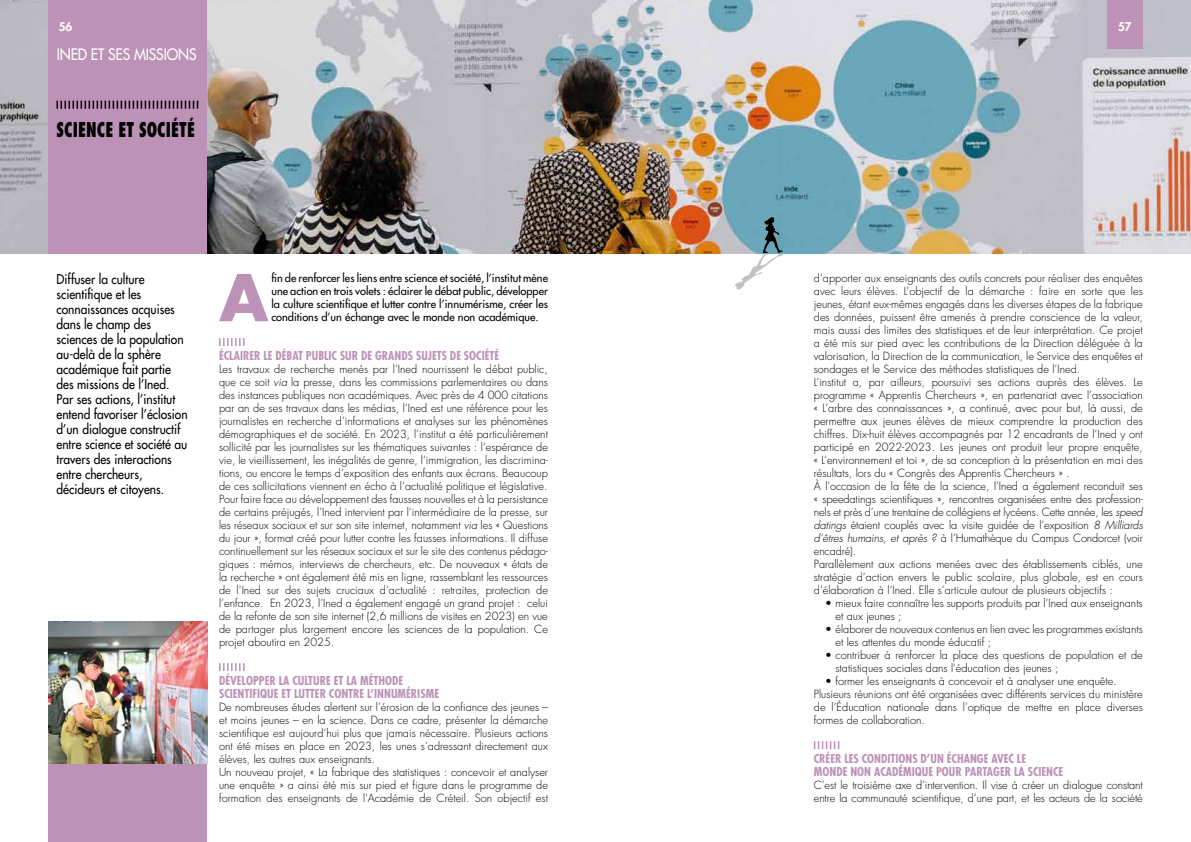
<style>
.page{position:relative;width:1191px;height:842px;background:#fff}
.page>*{position:absolute;margin:0;border:0;box-sizing:border-box;transform-origin:0 0}
.t1{font:700 62.7px "Futura Std";color:#bc93b7}
.t2{font:800 condensed 19.8px "Futura Std";color:#000;scale:.82 1}
.t3{font:500 15.4px "Futura Std";letter-spacing:-.01em;color:#fff;scale:.91 1}
.t4{font:500 13.2px/15px "Futura Std";color:#000;scale:.91 1}
.t5{font:700 condensed 12px/13px "Futura Std";color:#bc93b7}
.t6{font:800 11.7px "Futura Std";color:#fff}
.t7{font:300 11px/13px "Futura Std";color:#000}
.t8{font:500 11px/13px "Futura Std";color:#000;text-align:justify}
.s1{font-style:italic}
</style>
<div class="page">
<img style="left:0;top:0;width:1191px;height:253px">
<div style="left:48px;top:724px;width:159px;height:118px;background:#bc93b7"></div>
<div style="left:48px;top:0;width:159px;height:253px;background:#bc93b7"></div>
<svg style="left:56px;top:101px;width:142px;height:8px"></svg>
<svg style="left:219px;top:338px;width:25px;height:8px"></svg>
<svg style="left:219px;top:663px;width:25px;height:8px"></svg>
<img style="left:48px;top:622px;width:159px;height:141px">
<svg style="left:814px;top:741px;width:25px;height:8px"></svg>
<div style="left:1107px;top:0;width:35px;height:48px;background:#bc93b7"></div>
<svg style="left:735px;top:217px;width:47px;height:72px"></svg>
<p class="t6" style="left:59px;top:19px;width:15px">56</p>
<h3 class="t3" style="left:57px;top:44px;width:155px">INED ET SES MISSIONS</h3>
<h2 class="t2" style="left:56px;top:117px;width:170px">SCIENCE ET SOCIÉTÉ</h2>
<p class="t4" style="left:56px;top:272px;width:146px">Diffuser la culture scientifique et les connaissances acquises dans le champ des sciences de la population au-delà de la sphère académique fait partie des missions de l’Ined.<br>Par ses actions, l’institut entend favoriser l’éclosion d’un dialogue constructif entre science et société au travers des interactions entre chercheurs, décideurs et citoyens.</p>
<h1 class="t1" style="left:219px;top:256px;width:50px">A</h1>
<p class="t8" style="left:271px;top:272px;width:278px">fin de renforcer les liens entre science et société, l’institut mène une action en trois volets : éclairer le débat public, développer la culture scientifique et lutter contre l’innumérisme, créer les conditions d’un échange avec le monde non académique.</p>
<p class="t5" style="left:219px;top:349px;width:281px">ÉCLAIRER LE DÉBAT PUBLIC SUR DE GRANDS SUJETS DE SOCIÉTÉ</p>
<p class="t7" style="left:219px;top:363px;width:330px;text-align:justify">Les travaux de recherche menés par l’Ined nourrissent le débat public, que ce soit <span class="s1">via</span> la presse, dans les commissions parlementaires ou dans des instances publiques non académiques. Avec près de 4 000 citations par an de ses travaux dans les médias, l’Ined est une référence pour les journalistes en recherche d’informations et analyses sur les phénomènes démographiques et de société. En 2023, l’institut a été particulièrement sollicité par les journalistes sur les thématiques suivantes : l’espérance de vie, le vieillissement, les inégalités de genre, l’immigration, les discrimina&shy;tions, ou encore le temps d’exposition des enfants aux écrans. Beaucoup de ces sollicitations viennent en écho à l’actualité politique et législative.<br>Pour faire face au développement des fausses nouvelles et à la persistance de certains préjugés, l’Ined intervient par l’intermédiaire de la presse, sur les réseaux sociaux et sur son site internet, notamment <span class="s1">via</span> les « Questions du jour », format créé pour lutter contre les fausses informations. Il diffuse continuellement sur les réseaux sociaux et sur le site des contenus pédago&shy;giques : mémos, interviews de chercheurs, etc. De nouveaux « états de la recherche » ont également été mis en ligne, rassemblant les ressources de l’Ined sur des sujets cruciaux d’actualité : retraites, protection de l’enfance. En 2023, l’Ined a également engagé un grand projet : celui de la refonte de son site internet (2,6 millions de visites en 2023) en vue de partager plus largement encore les sciences de la population. Ce projet aboutira en 2025.</p>
<p class="t5" style="left:219px;top:674px;width:221px">DÉVELOPPER LA CULTURE ET LA MÉTHODE<br>SCIENTIFIQUE ET LUTTER CONTRE L’INNUMÉRISME</p>
<p class="t7" style="left:219px;top:701px;width:330px">De nombreuses études alertent sur l’érosion de la confiance des jeunes – et moins jeunes – en la science. Dans ce cadre, présenter la démarche scientifique est aujourd’hui plus que jamais nécessaire. Plusieurs actions ont été mises en place en 2023, les unes s’adressant directement aux élèves, les autres aux enseignants.<br>Un nouveau projet, « La fabrique des statistiques : concevoir et analyser une enquête » a ainsi été mis sur pied et figure dans le programme de formation des enseignants de l'Académie de Créteil. Son objectif est</p>
<p class="t6" style="left:1118px;top:19px;width:15px">57</p>
<p class="t7" style="left:814px;top:272px;width:330px">d’apporter aux enseignants des outils concrets pour réaliser des enquêtes avec leurs élèves. L’objectif de la démarche : faire en sorte que les jeunes, étant eux-mêmes engagés dans les diverses étapes de la fabrique des données, puissent être amenés à prendre conscience de la valeur, mais aussi des limites des statistiques et de leur interprétation. Ce projet a été mis sur pied avec les contributions de la Direction déléguée à la valorisation, la Direction de la communication, le Service des enquêtes et sondages et le Service des méthodes statistiques de l’Ined.<br>L’institut a, par ailleurs, poursuivi ses actions auprès des élèves. Le programme « Apprentis Chercheurs », en partenariat avec l’association « L’arbre des connaissances », a continué, avec pour but, là aussi, de permettre aux jeunes élèves de mieux comprendre la production des chiffres. Dix-huit élèves accompagnés par 12 encadrants de l’Ined y ont participé en 2022-2023. Les jeunes ont produit leur propre enquête, « L’environnement et toi », de sa conception à la présentation en mai des résultats, lors du « Congrès des Apprentis Chercheurs » .<br>À l’occasion de la fête de la science, l’Ined a également reconduit ses « speedatings scientifiques », rencontres organisées entre des profession&shy;nels et près d’une trentaine de collégiens et lycéens. Cette année, les <span class="s1">speed datings</span> étaient couplés avec la visite guidée de l’exposition <span class="s1">8 Milliards d’êtres humains, et après ?</span> à l’Humathèque du Campus Condorcet (voir encadré).<br>Parallèlement aux actions menées avec des établissements ciblés, une stratégie d’action envers le public scolaire, plus globale, est en cours d’élaboration à l’Ined. Elle s’articule autour de plusieurs objectifs :</p>
<p class="t7" style="left:835px;top:597px;width:309px;text-indent:-10px">• mieux faire connaître les supports produits par l’Ined aux enseignants et aux jeunes ;</p>
<p class="t7" style="left:835px;top:623px;width:309px;text-indent:-10px">• élaborer de nouveaux contenus en lien avec les programmes existants et les attentes du monde éducatif ;</p>
<p class="t7" style="left:835px;top:649px;width:309px;text-indent:-10px">• contribuer à renforcer la place des questions de population et de statistiques sociales dans l'éducation des jeunes ;</p>
<p class="t7" style="left:814px;top:675px;width:330px;text-indent:11px">• former les enseignants à concevoir et à analyser une enquête.<br>Plusieurs réunions ont été organisées avec différents services du ministère de l’Éducation nationale dans l’optique de mettre en place diverses formes de collaboration.</p>
<p class="t5" style="left:814px;top:752px;width:251px">CRÉER LES CONDITIONS D’UN ÉCHANGE AVEC LE<br>MONDE NON ACADÉMIQUE POUR PARTAGER LA SCIENCE</p>
<p class="t7" style="left:814px;top:779px;width:330px">C’est le troisième axe d’intervention. Il vise à créer un dialogue constant entre la communauté scientifique, d’une part, et les acteurs de la société</p>
</div>
